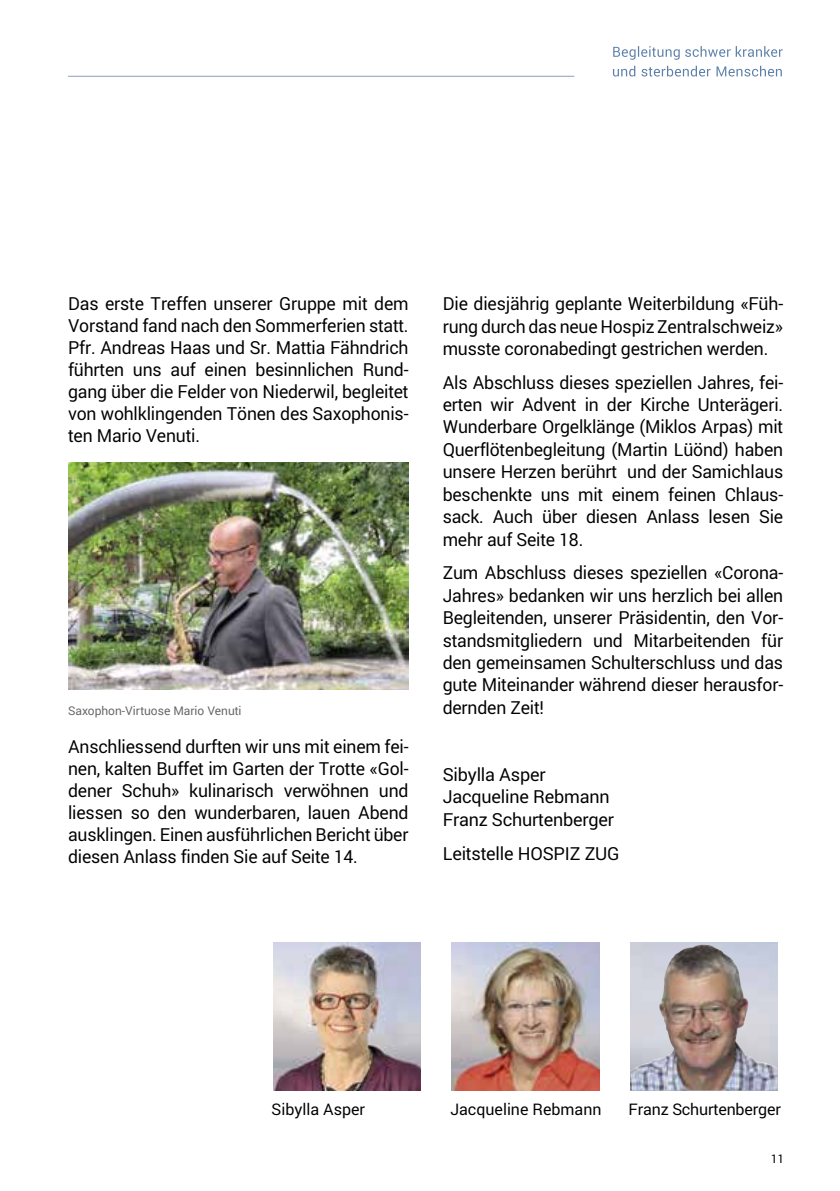
<style>
.page{position:relative;width:840px;height:1191px;background:#fff}
.page>*{position:absolute;margin:0;border:0;box-sizing:border-box;transform-origin:0 0}
.t1{font:18px/22.4px "Roboto";letter-spacing:-.01em;color:#000;text-align:justify}
.t2{font:16px "Roboto";color:#000}
.t3{font:12px "Roboto";color:#636363}
.t4{font:12px "Roboto";color:#000}
</style>
<div class="page">
<hr style="left:68px;top:76px;width:506px;height:1px;background:#88a0c1">
<svg style="left:613px;top:66px;width:168px;height:11px"></svg>
<svg style="left:613px;top:46px;width:169px;height:14px"></svg>
<img style="left:451px;top:942px;width:148px;height:148px">
<img style="left:273px;top:942px;width:147px;height:148px">
<img style="left:630px;top:944px;width:147px;height:146px">
<img style="left:68px;top:462px;width:340px;height:227px">
<p class="t1" style="left:68px;top:292px;width:342px">Das erste Treffen unserer Gruppe mit dem Vorstand fand nach den Sommerferien statt.<br>Pfr. Andreas Haas und Sr. Mattia Fähndrich führten uns auf einen besinnlichen Rund&shy;gang über die Felder von Niederwil, begleitet von wohlklingenden Tönen des Saxophonis&shy;ten Mario Venuti.</p>
<p class="t3" style="left:68px;top:702px;width:175px">Saxophon-Virtuose Mario Venuti</p>
<p class="t1" style="left:68px;top:735px;width:342px">Anschliessend durften wir uns mit einem fei&shy;nen, kalten Buffet im Garten der Trotte «Gol&shy;dener Schuh» kulinarisch verwöhnen und liessen so den wunderbaren, lauen Abend ausklingen. Einen ausführlichen Bericht über diesen Anlass finden Sie auf Seite 14.</p>
<p class="t1" style="left:442px;top:292px;width:342px">Die diesjährig geplante Weiterbildung «Füh&shy;rung durch das neue Hospiz Zentralschweiz» musste coronabedingt gestrichen werden.</p>
<p class="t1" style="left:442px;top:370px;width:342px">Als Abschluss dieses speziellen Jahres, fei&shy;erten wir Advent in der Kirche Unterägeri.<br>Wunderbare Orgelklänge (Miklos Arpas) mit Querflötenbegleitung (Martin Lüönd) haben unsere Herzen berührt und der Samichlaus beschenkte uns mit einem feinen Chlaus&shy;sack. Auch über diesen Anlass lesen Sie mehr auf Seite 18.</p>
<p class="t1" style="left:442px;top:561px;width:342px">Zum Abschluss dieses speziellen «Corona-Jahres» bedanken wir uns herzlich bei allen Begleitenden, unserer Präsidentin, den Vor&shy;standsmitgliedern und Mitarbeitenden für den gemeinsamen Schulterschluss und das gute Miteinander während dieser herausfor&shy;dernden Zeit!</p>
<p class="t1" style="left:442px;top:762px;width:173px;text-align:left">Sibylla Asper<br>Jacqueline Rebmann<br>Franz Schurtenberger</p>
<p class="t1" style="left:442px;top:841px;width:178px">Leitstelle HOSPIZ ZUG</p>
<p class="t2" style="left:271px;top:1098px;width:95px">Sibylla Asper</p>
<p class="t2" style="left:450px;top:1098px;width:152px">Jacqueline Rebmann</p>
<p class="t2" style="left:628px;top:1098px;width:154px">Franz Schurtenberger</p>
<p class="t4" style="left:770px;top:1150px;width:15px">11</p>
</div>
